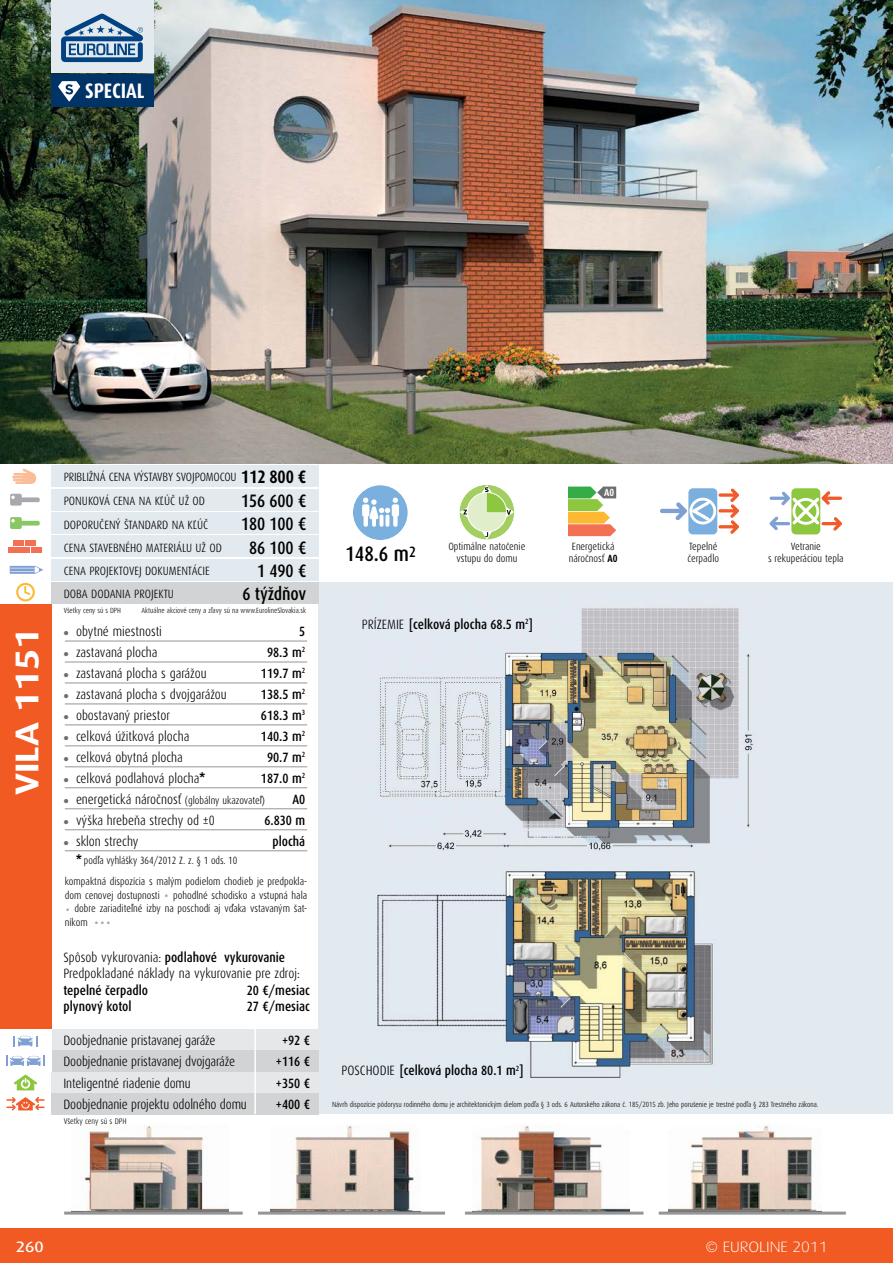
<style>
.page{position:relative;width:893px;height:1263px;background:#fff}
.page>*{position:absolute;margin:0;border:0;box-sizing:border-box;transform-origin:0 0}
.t1{font:300 45px "Dax Condensed";color:#6d6e71}
.t2{font:700 33px "Dax Wide";color:#fff}
.t3{font:300 28.5px "Dax Condensed";color:#a7a9ac}
.t4{font:500 21px "Dax Condensed";color:#000}
.t5{font:700 21px "Dax Condensed";color:#fff}
.t6{font:500 18px/23.4px "Dax Condensed";letter-spacing:-.01em;color:#000;text-align:center}
.t7{font:700 18px "Dax Condensed";letter-spacing:-.01em;color:#000}
.t8{font:300 15px "Dax Wide";color:#fff}
.t9{font:500 15px "Dax Wide";color:#fff}
.t10{font:300 13.5px/21px "Dax Condensed";color:#000}
.t11{font:500 13.5px/21px "Dax Condensed";color:#000;text-align:right}
.t12{font:300 12px/23.4px "Dax Condensed";color:#000}
.t13{font:300 10.5px/12px "Dax Condensed";color:#000}
.t14{font:700 10.5px "Dax Condensed";color:#fff}
.t15{font:300 8.25px "Dax Condensed";color:#000}
.t16{font:300 7.5px "Dax Condensed";color:#000}
.s1{font-family:"Arial";font-weight:700;font-size:15px}
.s2{font-size:10.5px}
.s3{font-weight:500}
.s4{font-weight:700}
.s5{font-weight:300}
</style>
<div class="page">
<img style="left:71px;top:1114px;width:158px;height:115px">
<img style="left:270px;top:1114px;width:151px;height:115px">
<img style="left:473px;top:1124px;width:157px;height:105px">
<img style="left:668px;top:1124px;width:153px;height:105px">
<hr style="left:64px;top:1211px;width:179px;height:3px;background:#939598">
<hr style="left:258px;top:1211px;width:187px;height:3px;background:#939598">
<hr style="left:465px;top:1211px;width:178px;height:3px;background:#939598">
<hr style="left:659px;top:1211px;width:187px;height:3px;background:#939598">
<img style="left:0;top:0;width:893px;height:463px">
<div style="left:319px;top:583px;width:574px;height:531px;background:#e2e9ef"></div>
<div style="left:0;top:604px;width:51px;height:425px;background:#f15a22"></div>
<div style="left:0;top:1229px;width:893px;height:34px;background:#f15a22"></div>
<div style="left:51px;top:0;width:102px;height:72px;background:#e2e9ef"></div>
<svg style="left:61px;top:14px;width:82px;height:49px"></svg>
<div style="left:51px;top:489px;width:268px;height:21px;background:#e2e9ef"></div>
<div style="left:51px;top:466px;width:268px;height:21px;background:#e2e9ef"></div>
<div style="left:51px;top:512px;width:268px;height:22px;background:#e2e9ef"></div>
<div style="left:51px;top:536px;width:268px;height:21px;background:#e2e9ef"></div>
<svg style="left:12px;top:468px;width:24px;height:16px"></svg>
<svg style="left:10px;top:517px;width:30px;height:12px"></svg>
<svg style="left:10px;top:566px;width:33px;height:8px"></svg>
<svg style="left:16px;top:583px;width:19px;height:18px"></svg>
<div style="left:14px;top:541px;width:10px;height:5px;background:#f37053"></div>
<div style="left:26px;top:541px;width:10px;height:5px;background:#f37053"></div>
<div style="left:8px;top:547px;width:10px;height:5px;background:#f37053"></div>
<div style="left:20px;top:547px;width:10px;height:5px;background:#f37053"></div>
<div style="left:31px;top:547px;width:11px;height:5px;background:#f37053"></div>
<div style="left:51px;top:559px;width:268px;height:21px;background:#e2e9ef"></div>
<div style="left:51px;top:583px;width:268px;height:21px;background:#d1d3d4"></div>
<svg style="left:14px;top:1075px;width:23px;height:15px"></svg>
<svg style="left:6px;top:1097px;width:39px;height:13px"></svg>
<div style="left:51px;top:1071px;width:268px;height:22px;background:#e6e7e8"></div>
<div style="left:51px;top:1029px;width:268px;height:21px;background:#e6e7e8"></div>
<div style="left:51px;top:1093px;width:268px;height:21px;background:#d1d3d4"></div>
<div style="left:51px;top:1050px;width:268px;height:21px;background:#d1d3d4"></div>
<hr style="left:254px;top:1006px;width:2px;height:108px;background:#fff">
<svg style="left:13px;top:1036px;width:25px;height:10px"></svg>
<svg style="left:7px;top:1056px;width:37px;height:10px"></svg>
<img style="left:380px;top:608px;width:373px;height:243px">
<img style="left:377px;top:868px;width:336px;height:210px">
<div style="left:353px;top:485px;width:55px;height:55px;background:#7bafde;border-radius:50%"></div>
<svg style="left:362px;top:498px;width:37px;height:29px"></svg>
<svg style="left:459px;top:485px;width:55px;height:54px"></svg>
<svg style="left:660px;top:488px;width:79px;height:46px"></svg>
<div style="left:791px;top:488px;width:29px;height:46px;background:#8dc63f;border-radius:4px"></div>
<svg style="left:770px;top:491px;width:72px;height:40px"></svg>
<div style="left:51px;top:74px;width:102px;height:33px;background:#036"></div>
<svg style="left:58px;top:81px;width:22px;height:20px"></svg>
<svg style="left:10px;top:494px;width:30px;height:12px"></svg>
<hr style="left:65px;top:641px;width:242px;height:1px;background:#939598">
<hr style="left:65px;top:662px;width:242px;height:1px;background:#939598">
<hr style="left:65px;top:683px;width:242px;height:1px;background:#939598">
<hr style="left:65px;top:703px;width:242px;height:1px;background:#939598">
<hr style="left:65px;top:724px;width:242px;height:1px;background:#939598">
<hr style="left:65px;top:745px;width:242px;height:1px;background:#939598">
<hr style="left:65px;top:766px;width:242px;height:1px;background:#939598">
<hr style="left:65px;top:787px;width:242px;height:1px;background:#939598">
<hr style="left:65px;top:808px;width:242px;height:1px;background:#939598">
<hr style="left:65px;top:829px;width:242px;height:1px;background:#939598">
<hr style="left:65px;top:850px;width:242px;height:1px;background:#939598">
<svg style="left:568px;top:487px;width:48px;height:49px"></svg>
<p class="t13" style="left:7px;top:79px;width:68px;rotate:-90deg">ilustračný obrázok</p>
<h3 class="t5" style="left:85px;top:79px;width:61px">SPECIAL</h3>
<h2 class="t2" style="left:8px;top:795px;width:169px;rotate:-90deg">VILA 1151</h2>
<p class="t12" style="left:64px;top:465px;width:174px">PRIBLIŽNÁ CENA VÝSTAVBY SVOJPOMOCOU</p>
<h3 class="t7" style="left:241px;top:467px;width:66px">112 800 €</h3>
<p class="t12" style="left:64px;top:490px;width:160px">PONUKOVÁ CENA NA KĽÚČ UŽ OD<br>DOPORUČENÝ ŠTANDARD NA KĽÚČ<br>CENA STAVEBNÉHO MATERIÁLU UŽ OD</p>
<h3 class="t6" style="left:241px;top:489px;width:66px">156 600 €<br>180 100 €<br>86 100 €</h3>
<p class="t12" style="left:64px;top:559px;width:147px">CENA PROJEKTOVEJ DOKUMENTÁCIE<br>DOBA DODANIA PROJEKTU</p>
<h3 class="t6" style="left:257px;top:559px;width:50px">1 490 €</h3>
<h3 class="t6" style="left:242px;top:582px;width:65px">6 týždňov</h3>
<p class="t16" style="left:64px;top:606px;width:59px">Všetky ceny sú s DPH</p>
<p class="t16" style="left:142px;top:606px;width:166px">Aktuálne akciové ceny a zľavy sú na www.EurolineSlovakia.sk</p>
<p class="t10" style="left:76px;top:621px;width:190px">obytné miestnosti<br>zastavaná plocha<br>zastavaná plocha s garážou<br>zastavaná plocha s dvojgarážou obostavaný priestor<br>celková úžitková plocha<br>celková obytná plocha<br>celková podlahová plocha<span class="s1">*<br></span>energetická náročnosť <span class="s2">(globálny ukazovateľ) </span>výška hrebeňa strechy od ±0<br>sklon strechy</p>
<p class="t13" style="left:76px;top:854px;width:163px"><span class="s1">*</span> podľa vyhlášky 364/2012 Z. z. § 1 ods. 10</p>
<p class="t11" style="left:261px;top:621px;width:46px">5<br>98.3 m<sup>2<br></sup>119.7 m<sup>2<br></sup>138.5 m<sup>2<br></sup>618.3 m<sup>3<br></sup>140.3 m<sup>2<br></sup>90.7 m<sup>2<br></sup>187.0 m<sup>2<br></sup>A0<br>6.830 m plochá</p>
<h1 class="t1" style="left:62px;top:594px;width:11px">.</h1>
<h1 class="t1" style="left:62px;top:615px;width:11px">.</h1>
<h1 class="t1" style="left:62px;top:636px;width:11px">.</h1>
<h1 class="t1" style="left:62px;top:657px;width:11px">.</h1>
<h1 class="t1" style="left:62px;top:678px;width:11px">.</h1>
<h1 class="t1" style="left:62px;top:699px;width:11px">.</h1>
<h1 class="t1" style="left:62px;top:720px;width:11px">.</h1>
<h1 class="t1" style="left:62px;top:741px;width:11px">.</h1>
<h1 class="t1" style="left:62px;top:762px;width:11px">.</h1>
<h1 class="t1" style="left:62px;top:783px;width:11px">.</h1>
<h1 class="t1" style="left:62px;top:804px;width:11px">.</h1>
<p class="t13" style="left:65px;top:875px;width:244px;line-height:13.5px">kompaktná dispozícia s malým podielom chodieb je predpokla&shy;dom cenovej dostupnosti</p>
<h3 class="t3" style="left:163px;top:872px;width:8px">.</h3>
<p class="t13" style="left:173px;top:889px;width:136px">pohodlné schodisko a vstupná hala</p>
<p class="t13" style="left:65px;top:902px;width:244px;line-height:13.5px;text-indent:10px">dobre zariaditeľné izby na poschodí aj vďaka vstavaným šat&shy;níkom</p>
<h3 class="t3" style="left:65px;top:885px;width:8px">.</h3>
<h3 class="t3" style="left:93px;top:899px;width:20px">...</h3>
<p class="t10" style="left:63px;top:949px;width:238px;line-height:16.5px">Spôsob vykurovania: <span class="s3">podlahové vykurovanie<br></span>Predpokladané náklady na vykurovanie pre zdroj:</p>
<p class="t11" style="left:63px;top:980px;width:86px">tepelné čerpadlo</p>
<p class="t11" style="left:247px;top:980px;width:65px">20 €/mesiac</p>
<p class="t11" style="left:63px;top:996px;width:70px">plynový kotol</p>
<p class="t11" style="left:247px;top:996px;width:65px">27 €/mesiac</p>
<p class="t10" style="left:63px;top:1030px;width:185px">Doobjednanie pristavanej garáže Doobjednanie pristavanej dvojgaráže Inteligentné riadenie domu Doobjednanie projektu odolného domu</p>
<p class="t11" style="left:276px;top:1030px;width:36px;text-align:center">+92 € +116 € +350 € +400 €</p>
<p class="t15" style="left:64px;top:1116px;width:64px">Všetky ceny sú s DPH</p>
<h3 class="t4" style="left:345px;top:542px;width:72px">148.6 m<sup>2</sup></h3>
<p class="t14" style="left:604px;top:487px;width:12px">A0</p>
<p class="t13" style="left:448px;top:540px;width:79px;text-align:center">Optimálne natočenie vstupu do domu</p>
<p class="t13" style="left:569px;top:540px;width:50px;text-align:center">Energetická náročnosť <span class="s4">A0</span></p>
<p class="t13" style="left:687px;top:540px;width:33px">Tepelné čerpadlo</p>
<p class="t13" style="left:768px;top:540px;width:77px;text-align:center">Vetranie<br>s rekuperáciou tepla</p>
<p class="t11" style="left:362px;top:614px;width:172px"><span class="s5">PRÍZEMIE</span> [celková plocha 68.5 m<sup>2</sup>]</p>
<p class="t11" style="left:342px;top:1060px;width:183px"><span class="s5">POSCHODIE</span> [celková plocha 80.1 m<sup>2</sup>]</p>
<p class="t16" style="left:332px;top:1100px;width:488px">Návrh dispozície pôdorysu rodinného domu je architektonickým dielom podľa § 3 ods. 6 Autorského zákona č. 185/2015 zb. Jeho porušenie je trestné podľa § 283 Trestného zákona.</p>
<p class="t9" style="left:16px;top:1238px;width:29px">260</p>
<p class="t8" style="left:705px;top:1238px;width:123px">© EUROLINE 2011</p>
</div>
